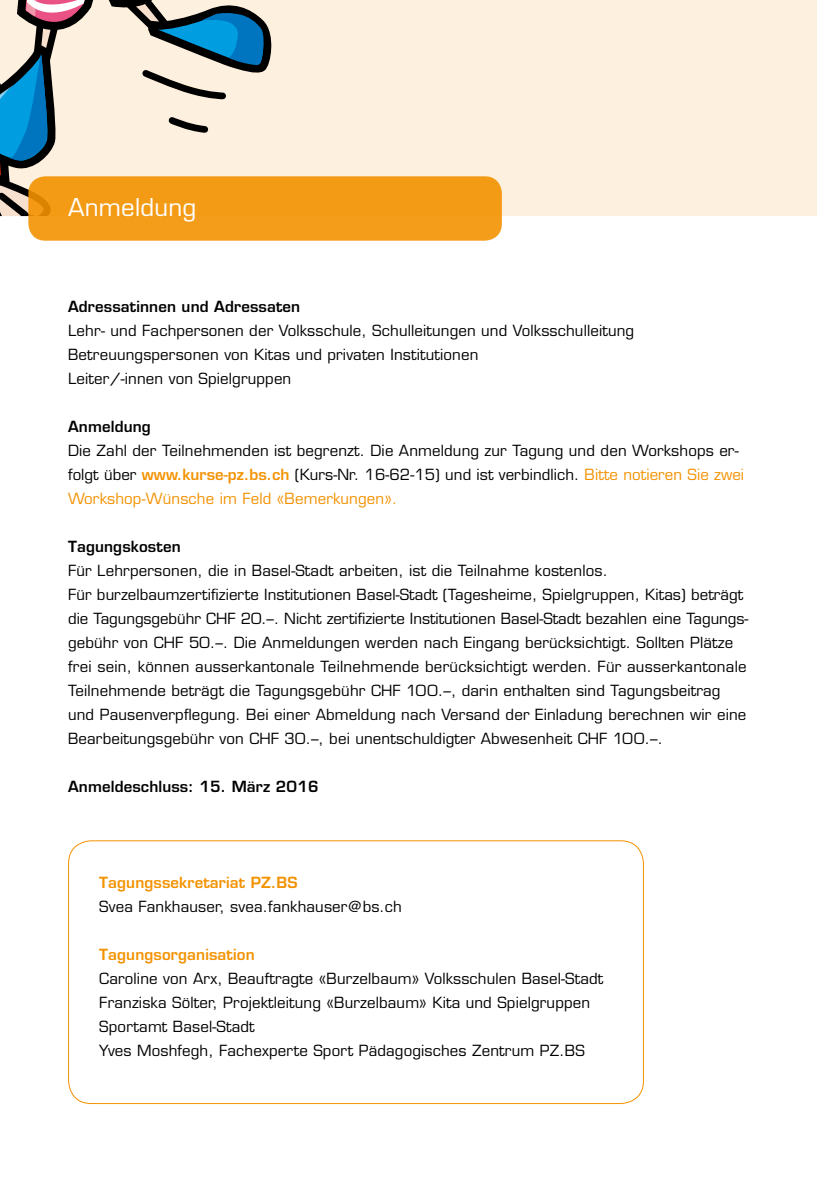
<style>
.page{position:relative;width:817px;height:1191px;background:#fff}
.page>*{position:absolute;margin:0;border:0;box-sizing:border-box;transform-origin:0 0}
.t1{font:24px "Eurostile LT";letter-spacing:.01em;color:#fff}
.t2{font:15px/24px "Eurostile LT";letter-spacing:.01em;color:#000}
.t3{font:600 15px "Eurostile LT";letter-spacing:.01em;color:#000}
.t4{font:600 15px "Eurostile LT";letter-spacing:.01em;color:#f39200}
.s1{font-weight:600;color:#f39200}
.s2{color:#f39200}
</style>
<div class="page">
<svg style="left:0;top:0;width:816px;height:219px;background:#e7dfd2"></svg>
<div style="left:68px;top:840px;width:575px;height:264px;border:1px solid #f39200;border-radius:23px"></div>
<div style="left:28px;top:176px;width:473px;height:65px;background:#f49b16;border-radius:17px"></div>
<h1 class="t1" style="left:68px;top:193px;width:130px">Anmeldung</h1>
<p class="t3" style="left:68px;top:297px;width:234px">Adressatinnen und Adressaten</p>
<p class="t2" style="left:68px;top:319px;width:567px">Lehr- und Fachpersonen der Volksschule, Schulleitungen und Volksschulleitung<br>Betreuungspersonen von Kitas und privaten Institutionen<br>Leiter/-innen von Spielgruppen</p>
<p class="t3" style="left:68px;top:417px;width:84px">Anmeldung</p>
<p class="t2" style="left:68px;top:439px;width:677px">Die Zahl der Teilnehmenden ist begrenzt. Die Anmeldung zur Tagung und den Workshops er&shy;folgt über <span class="s1">www.kurse-pz.bs.ch</span> (Kurs-Nr. 16-62-15) und ist verbindlich. <span class="s2">Bitte notieren Sie zwei<br>Workshop-Wünsche im Feld «Bemerkungen».</span></p>
<p class="t3" style="left:68px;top:537px;width:114px">Tagungskosten</p>
<p class="t2" style="left:68px;top:559px;width:681px">Für Lehrpersonen, die in Basel-Stadt arbeiten, ist die Teilnahme kostenlos.<br>Für burzelbaumzertifizierte Institutionen Basel-Stadt (Tagesheime, Spielgruppen, Kitas) beträgt die Tagungsgebühr CHF 20.–. Nicht zertifizierte Institutionen Basel-Stadt bezahlen eine Tagungs&shy;gebühr von CHF 50.–. Die Anmeldungen werden nach Eingang berücksichtigt. Sollten Plätze frei sein, können ausserkantonale Teilnehmende berücksichtigt werden. Für ausserkantonale Teilnehmende beträgt die Tagungsgebühr CHF 100.–, darin enthalten sind Tagungsbeitrag und Pausenverpflegung. Bei einer Abmeldung nach Versand der Einladung berechnen wir eine Bearbeitungsgebühr von CHF 30.–, bei unentschuldigter Abwesenheit CHF 100.–.</p>
<p class="t3" style="left:68px;top:777px;width:252px">Anmeldeschluss: 15. März 2016</p>
<p class="t4" style="left:99px;top:873px;width:200px">Tagungssekretariat PZ.BS</p>
<p class="t2" style="left:99px;top:895px;width:304px">Svea Fankhauser, svea.fankhauser@bs.ch</p>
<p class="t4" style="left:99px;top:945px;width:157px">Tagungsorganisation</p>
<p class="t2" style="left:99px;top:967px;width:505px">Caroline von Arx, Beauftragte «Burzelbaum» Volksschulen Basel-Stadt Franziska Sölter, Projektleitung «Burzelbaum» Kita und Spielgruppen Sportamt Basel-Stadt<br>Yves Moshfegh, Fachexperte Sport Pädagogisches Zentrum PZ.BS</p>
</div>
